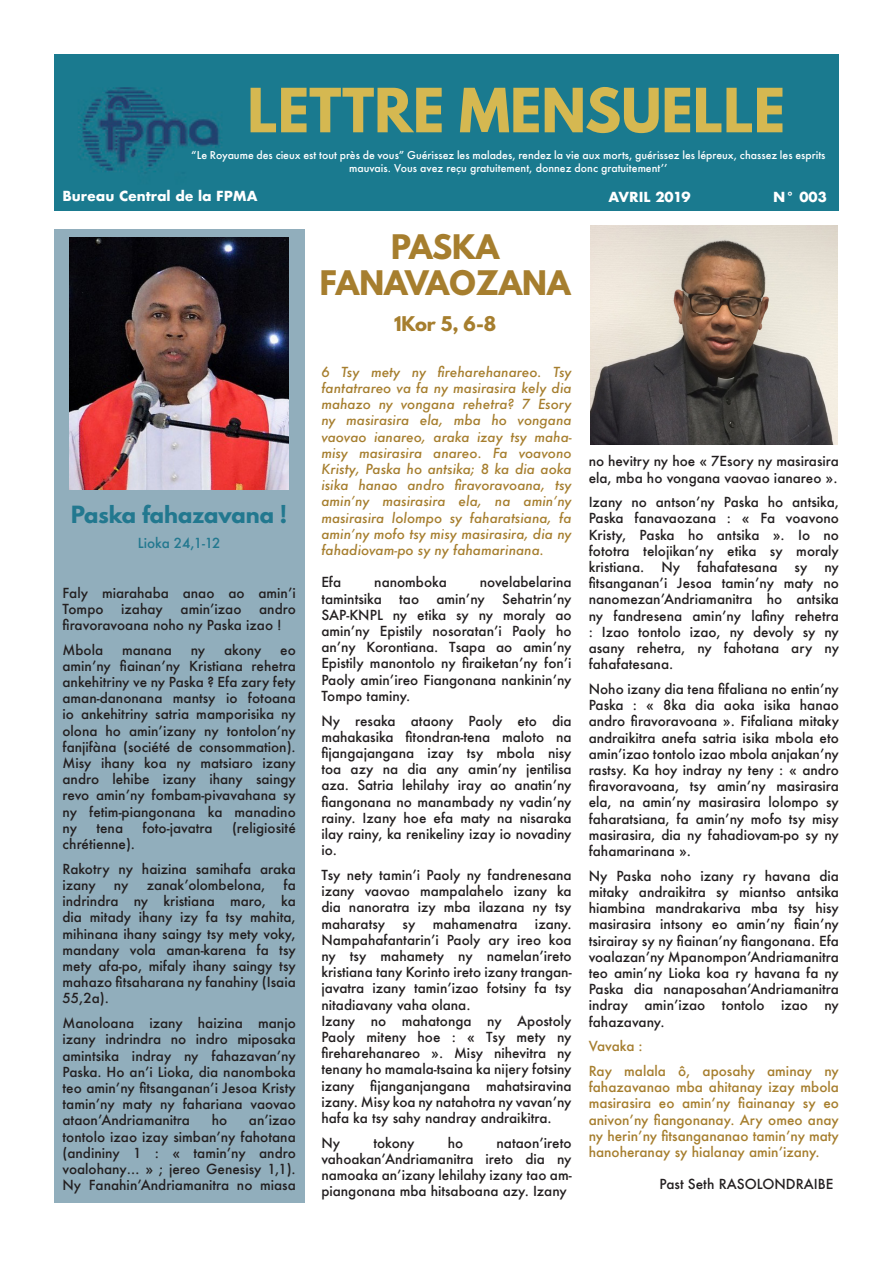
<style>
.page{position:relative;width:893px;height:1263px;background:#fff}
.page>*{position:absolute;margin:0;border:0;box-sizing:border-box;transform-origin:0 0}
.t1{font:700 54px "League Spartan";color:#d5b851}
.t2{font:700 30px/36px "League Spartan";color:#a67e2e;text-align:center}
.t3{font:700 21px "League Spartan";color:#22788f}
.t4{font:700 18px "League Spartan";color:#a67e2e}
.t5{font:500 13.5px/16.2px "Futura";color:#231f20;text-align:justify}
.t6{font:italic 500 13.5px/16.2px "Futura";color:#a67e2e;text-align:justify}
.t7{font:500 13.5px/16.2px "Futura";color:#a67e2e;text-align:justify}
.t8{font:700 13.5px "Futura";color:#fff}
.t9{font:500 13.5px "Futura";letter-spacing:-.005em;color:#22788f}
.t10{font:500 10.5px/12.6px "Futura";color:#fff;text-align:center}
</style>
<div class="page">
<div style="left:54px;top:54px;width:785px;height:156px;background:#1a7a8f"></div>
<div style="left:54px;top:229px;width:250px;height:974px;background:#91aebc"></div>
<img style="left:70px;top:238px;width:218px;height:252px">
<img style="left:590px;top:226px;width:248px;height:218px">
<p class="t1" style="left:247px;top:68px;width:539px">LETTRE MENSUELLE</p>
<p class="t10" style="left:191px;top:149px;width:636px">“Le Royaume des cieux est tout près de vous” Guérissez les malades, rendez la vie aux morts, guérissez les lépreux, chassez les esprits mauvais. Vous avez reçu gratuitement, donnez donc gratuitement’’</p>
<p class="t8" style="left:63px;top:186px;width:197px">Bureau Central de la FPMA</p>
<p class="t8" style="left:609px;top:187px;width:84px">AVRIL 2019</p>
<p class="t8" style="left:773px;top:187px;width:55px">N° 003</p>
<p class="t3" style="left:71px;top:498px;width:218px">Paska fahazavana !</p>
<p class="t9" style="left:138px;top:534px;width:84px">Lioka 24,1-12</p>
<p class="t5" style="left:63px;top:584px;width:235px">Faly miarahaba anao ao amin’i<br>Tompo</p>
<p class="t5" style="left:63px;top:600px;width:235px;text-indent:197px">andro firavoravoana noho ny Paska izao !</p>
<p class="t5" style="left:63px;top:641px;width:42px">Mbola</p>
<p class="t5" style="left:122px;top:641px;width:51px">manana</p>
<p class="t5" style="left:191px;top:641px;width:16px">ny</p>
<p class="t5" style="left:224px;top:641px;width:39px">akony</p>
<p class="t5" style="left:121px;top:600px;width:43px">izahay</p>
<p class="t5" style="left:181px;top:600px;width:62px">amin’izao</p>
<p class="t5" style="left:63px;top:641px;width:235px;text-indent:218px">eo amin’ny fiainan’ny Kristiana rehetra ankehitriny ve ny Paska ? Efa zary fety aman-danonana mantsy io fotoana io ankehitriny satria mamporisika ny olona ho amin’izany ny tontolon’ny fanjifàna (société de consommation).<br>Misy ihany koa ny matsiaro izany andro lehibe izany ihany saingy revo amin’ny fombam-pivavahana sy ny fetim-piangonana ka manadino ny</p>
<p class="t5" style="left:96px;top:819px;width:28px">tena</p>
<p class="t5" style="left:142px;top:819px;width:72px">foto-javatra</p>
<p class="t5" style="left:232px;top:819px;width:65px">(religiosité</p>
<p class="t5" style="left:63px;top:836px;width:74px">chrétienne).</p>
<p class="t5" style="left:63px;top:860px;width:235px">Rakotry ny haizina samihafa araka izany</p>
<p class="t5" style="left:63px;top:877px;width:235px;text-indent:221px">fa indrindra ny kristiana maro, ka dia mitady ihany izy fa tsy mahita, mihinana ihany saingy tsy mety voky, mandany vola aman-karena fa tsy mety afa-po, mifaly ihany saingy tsy mahazo fitsaharana ny fanahiny (Isaia 55,2a).</p>
<p class="t5" style="left:63px;top:1015px;width:235px">Manoloana izany haizina manjo izany indrindra no indro miposaka amintsika indray ny fahazavan’ny Paska. Ho an’i Lioka, dia nanomboka teo amin’ny fitsanganan’i Jesoa Kristy tamin’ny maty ny fahariana vaovao ataon’Andriamanitra</p>
<p class="t5" style="left:114px;top:877px;width:16px">ny</p>
<p class="t5" style="left:147px;top:877px;width:120px">zanak’olombelona,</p>
<p class="t5" style="left:212px;top:1112px;width:17px">ho</p>
<p class="t5" style="left:63px;top:1112px;width:235px;text-indent:186px">an’izao tontolo izao izay simban’ny fahotana (andininy 1 : « tamin’ny andro voalohany… » ; jereo Genesisy 1,1).<br>Ny Fanahin’Andriamanitra no miasa</p>
<p class="t2" style="left:320px;top:228px;width:252px">PASKA<br>FANAVAOZANA</p>
<p class="t4" style="left:394px;top:309px;width:104px">1Kor 5, 6-8</p>
<p class="t6" style="left:321px;top:364px;width:252px">6 Tsy mety ny fireharehanareo. Tsy fantatrareo va fa ny masirasira kely dia mahazo ny vongana rehetra? 7 Esory ny masirasira ela, mba ho vongana vaovao ianareo, araka izay tsy maha&shy;misy masirasira anareo. Fa voavono Kristy, Paska ho antsika; 8 ka dia aoka isika hanao andro firavoravoana, tsy amin’ny masirasira ela, na amin’ny masirasira lolompo sy faharatsiana, fa amin’ny mofo tsy misy masirasira, dia ny fahadiovam-po sy ny fahamarinana.</p>
<p class="t5" style="left:321px;top:574px;width:21px">Efa</p>
<p class="t5" style="left:374px;top:574px;width:74px">nanomboka</p>
<p class="t5" style="left:480px;top:574px;width:93px">novelabelarina</p>
<p class="t5" style="left:321px;top:590px;width:62px">tamintsika</p>
<p class="t5" style="left:399px;top:590px;width:22px">tao</p>
<p class="t5" style="left:436px;top:590px;width:50px">amin’ny</p>
<p class="t5" style="left:321px;top:590px;width:252px;text-indent:181px">Sehatrin’ny SAP-KNPL ny etika sy ny moraly ao amin’ny Epistily nosoratan’i Paoly ho an’ny Korontiana. Tsapa ao amin’ny Epistily manontolo ny firaiketan’ny fon’i Paoly amin’ireo Fiangonana nankinin’ny Tompo taminy.</p>
<p class="t5" style="left:321px;top:712px;width:252px">Ny resaka ataony Paoly eto dia mahakasika fitondran-tena maloto na fijangajangana izay tsy mbola nisy toa azy na dia any amin’ny jentilisa aza. Satria lehilahy iray ao anatin’ny fiangonana no manambady ny vadin’ny rainy. Izany hoe efa maty na nisaraka ilay rainy, ka renikeliny izay io novadiny io.</p>
<p class="t5" style="left:321px;top:867px;width:252px">Tsy nety tamin’i Paoly ny fandrenesana izany vaovao mampalahelo izany ka dia nanoratra izy mba ilazana ny tsy maharatsy</p>
<p class="t5" style="left:403px;top:915px;width:14px">sy</p>
<p class="t5" style="left:433px;top:915px;width:86px">mahamenatra</p>
<p class="t5" style="left:321px;top:915px;width:252px;text-indent:214px">izany.<br>Nampahafantarin’i Paoly ary ireo koa ny tsy mahamety ny namelan’ireto kristiana tany Korinto ireto izany trangan&shy;javatra izany tamin’izao fotsiny fa tsy nitadiavany vaha olana.</p>
<p class="t5" style="left:321px;top:1012px;width:252px">Izany no mahatonga ny Apostoly Paoly miteny hoe : « Tsy mety ny fireharehanareo ». Misy nihevitra ny tenany ho mamala-tsaina ka nijery fotsiny izany fijanganjangana mahatsiravina izany. Misy koa ny natahotra ny vavan’ny hafa ka tsy sahy nandray andraikitra.</p>
<p class="t5" style="left:321px;top:1134px;width:20px">Ny</p>
<p class="t5" style="left:373px;top:1134px;width:42px">tokony</p>
<p class="t5" style="left:448px;top:1134px;width:17px">ho</p>
<p class="t5" style="left:321px;top:1134px;width:252px;text-indent:175px">nataon’ireto vahoakan’Andriamanitra ireto dia ny namoaka an’izany lehilahy izany tao am&shy;piangonana mba hitsaboana azy. Izany</p>
<p class="t5" style="left:589px;top:453px;width:252px">no hevitry ny hoe « 7Esory ny masirasira</p>
<p class="t5" style="left:589px;top:469px;width:250px">ela, mba ho vongana vaovao ianareo ».</p>
<p class="t5" style="left:589px;top:494px;width:252px">Izany no antson’ny Paska ho antsika, Paska fanavaozana : « Fa voavono Kristy, Paska ho antsika ». Io no fototra telojikan’ny etika sy moraly kristiana.</p>
<p class="t5" style="left:661px;top:559px;width:20px">Ny</p>
<p class="t5" style="left:697px;top:559px;width:82px">fahafatesana</p>
<p class="t5" style="left:795px;top:559px;width:14px">sy</p>
<p class="t5" style="left:589px;top:559px;width:252px;text-indent:236px">ny fitsanganan’i Jesoa tamin’ny maty no nanomezan’Andriamanitra ho antsika ny fandresena amin’ny lafiny rehetra : Izao tontolo izao, ny devoly sy ny asany rehetra, ny fahotana ary ny fahafatesana.</p>
<p class="t5" style="left:589px;top:681px;width:252px">Noho izany dia tena fifaliana no entin’ny Paska : « 8ka dia aoka isika hanao andro firavoravoana ». Fifaliana mitaky andraikitra anefa satria isika mbola eto amin’izao tontolo izao mbola anjakan’ny rastsy. Ka hoy indray ny teny : « andro firavoravoana, tsy amin’ny masirasira ela, na amin’ny masirasira lolompo sy faharatsiana, fa amin’ny mofo tsy misy masirasira, dia ny fahadiovam-po sy ny fahamarinana ».</p>
<p class="t5" style="left:589px;top:867px;width:252px">Ny Paska noho izany ry havana dia mitaky andraikitra sy miantso antsika hiambina mandrakariva mba tsy hisy masirasira intsony eo amin’ny fiain’ny tsirairay sy ny fiainan’ny fiangonana. Efa voalazan’ny Mpanompon’Andriamanitra teo amin’ny Lioka koa ry havana fa ny Paska dia nanaposahan’Andriamanitra indray amin’izao tontolo izao ny fahazavany.</p>
<p class="t7" style="left:589px;top:1038px;width:56px">Vavaka :</p>
<p class="t7" style="left:589px;top:1063px;width:252px">Ray malala ô, aposahy aminay ny fahazavanao mba ahitanay izay mbola masirasira eo amin’ny fiainanay sy eo anivon’ny fiangonanay. Ary omeo anay ny herin’ny fitsangananao tamin’ny maty hanoheranay sy hialanay amin’izany.</p>
<p class="t5" style="left:660px;top:1176px;width:175px">Past Seth RASOLONDRAIBE</p>
</div>
